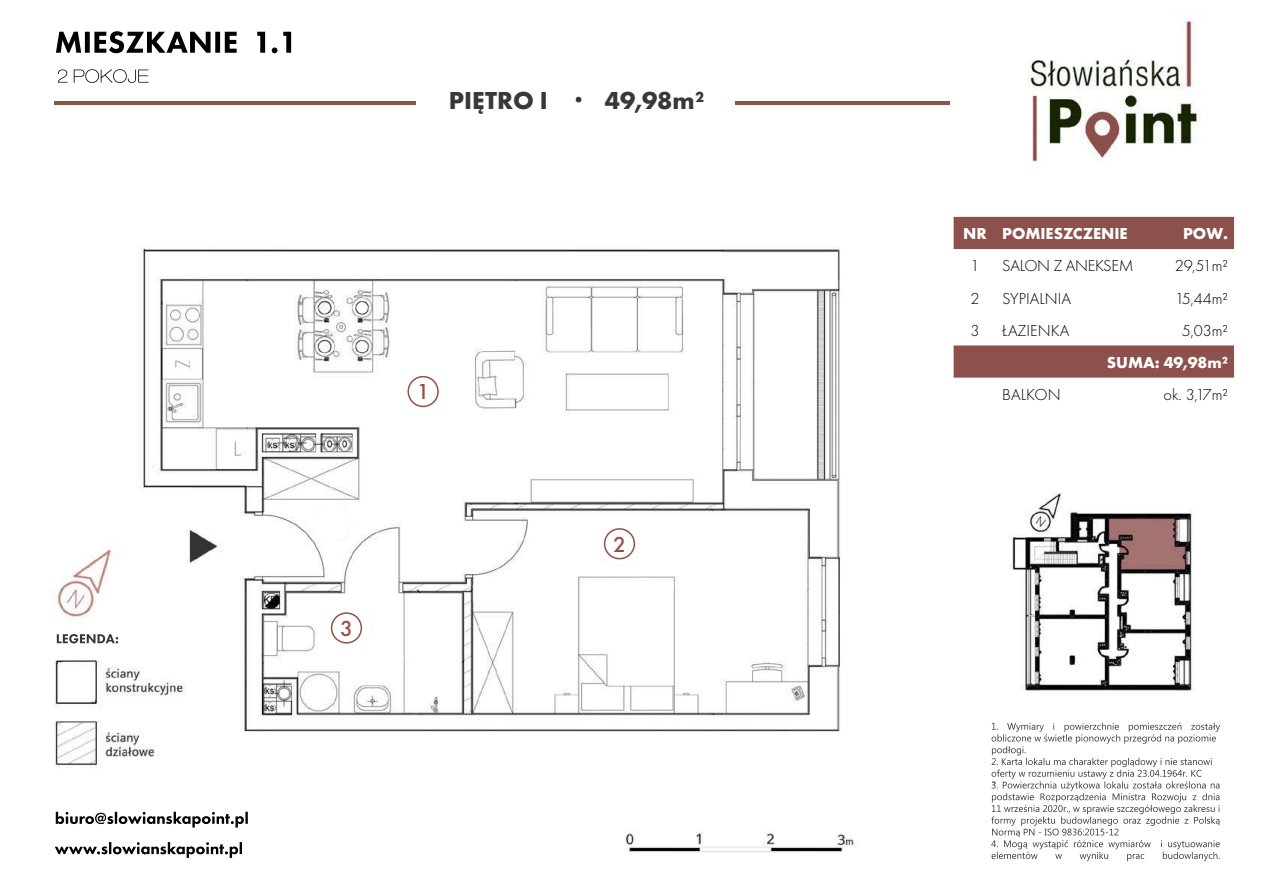
<style>
.page{position:relative;width:1263px;height:893px;background:#fff}
.page>*{position:absolute;margin:0;border:0;box-sizing:border-box;transform-origin:0 0}
.t1{font:700 25.5px "Futura PT";color:#383838}
.t2{font:500 22.5px "Futura PT";color:#905148}
.t3{font:300 16.5px "Futura PT";color:#000}
.t4{font:700 16.5px "Futura PT";color:#fff}
.t5{font:300 16.5px "Futura PT";letter-spacing:-.02em;color:#000}
</style>
<div class="page">
<img style="left:54px;top:12px;width:1166px;height:850px">
<img style="left:55px;top:101px;width:360px;height:3px">
<img style="left:736px;top:101px;width:213px;height:3px">
<div style="left:936px;top:204px;width:306px;height:256px;background:#fff"></div>
<div style="left:423px;top:57px;width:305px;height:105px;background:#fff"></div>
<div style="left:397px;top:365px;width:52px;height:53px;background:#fff;border-radius:50%"></div>
<div style="left:324px;top:607px;width:47px;height:47px;background:#fff;border-radius:50%"></div>
<div style="left:596px;top:517px;width:47px;height:47px;background:#fff;border-radius:50%"></div>
<div style="left:312px;top:503px;width:38px;height:39px;background:#fff;border-radius:50%"></div>
<svg style="left:576px;top:97px;width:5px;height:5px"></svg>
<svg style="left:954px;top:217px;width:280px;height:161px"></svg>
<div style="left:407px;top:376px;width:32px;height:31px;border:2px solid #905148;border-radius:50%"></div>
<div style="left:331px;top:612px;width:31px;height:32px;border:2px solid #905148;border-radius:50%"></div>
<div style="left:604px;top:528px;width:31px;height:31px;border:2px solid #905148;border-radius:50%"></div>
<h2 class="t2" style="left:340px;top:615px;width:14px">3</h2>
<h1 class="t1" style="left:449px;top:84px;width:101px">PIĘTRO I</h1>
<h1 class="t1" style="left:605px;top:84px;width:101px">49,98m²</h1>
<p class="t4" style="left:963px;top:223px;width:166px">NR POMIESZCZENIE</p>
<p class="t4" style="left:1183px;top:223px;width:47px">POW.</p>
<p class="t3" style="left:970px;top:257px;width:11px">1</p>
<p class="t5" style="left:1002px;top:257px;width:133px">SALON Z ANEKSEM</p>
<p class="t3" style="left:1175px;top:257px;width:55px">29,51m²</p>
<p class="t3" style="left:970px;top:289px;width:11px">2</p>
<p class="t3" style="left:1002px;top:289px;width:71px">SYPIALNIA</p>
<p class="t3" style="left:1175px;top:289px;width:54px">15,44m²</p>
<p class="t3" style="left:970px;top:321px;width:11px">3</p>
<p class="t3" style="left:1002px;top:321px;width:69px">ŁAZIENKA</p>
<p class="t3" style="left:1182px;top:321px;width:48px">5,03m²</p>
<p class="t4" style="left:1107px;top:352px;width:123px">SUMA: 49,98m²</p>
<h2 class="t2" style="left:417px;top:378px;width:14px">1</h2>
<p class="t3" style="left:1002px;top:385px;width:60px">BALKON</p>
<p class="t3" style="left:1163px;top:385px;width:66px">ok. 3,17m²</p>
<h2 class="t2" style="left:613px;top:530px;width:14px">2</h2>
</div>
